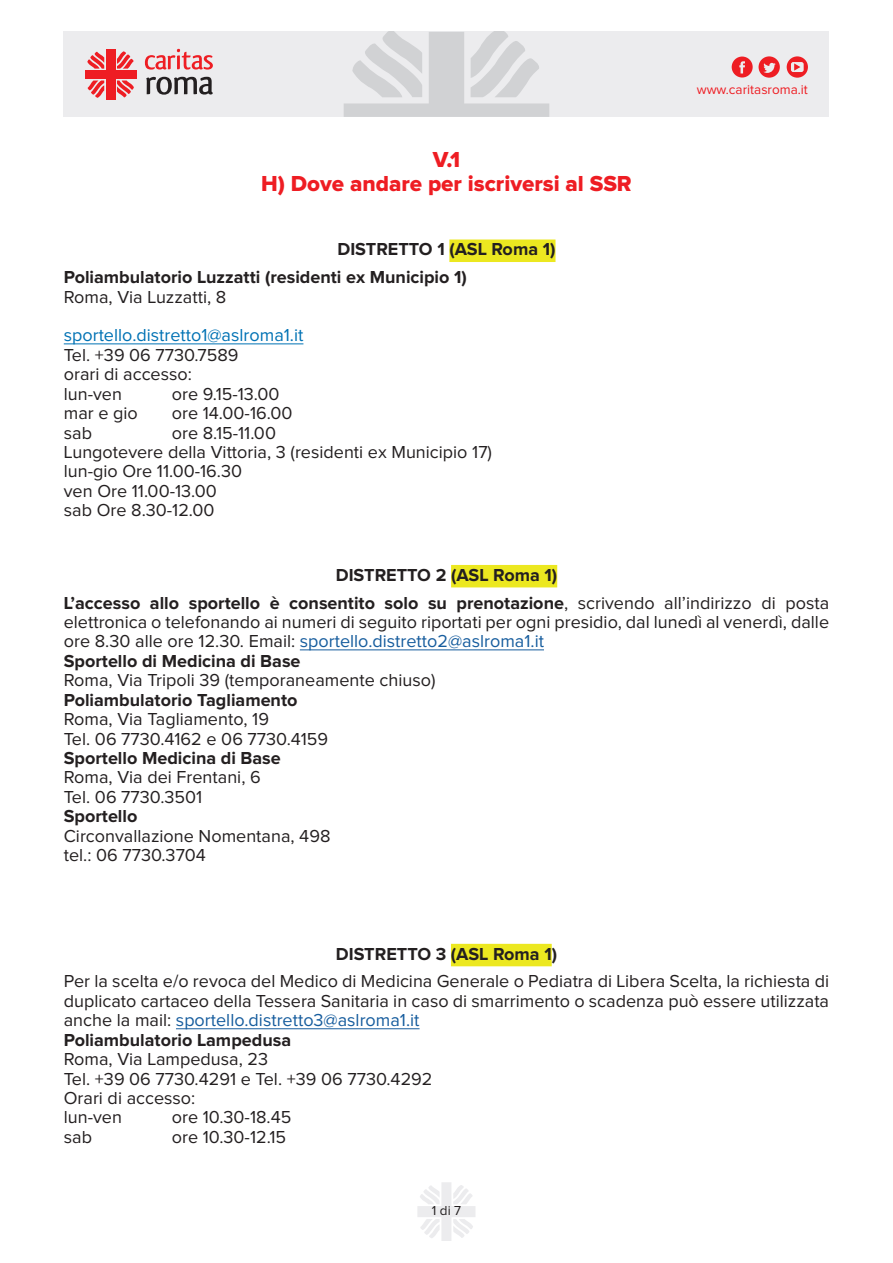
<style>
.page{position:relative;width:893px;height:1263px;background:#fff}
.page>*{position:absolute;margin:0;border:0;box-sizing:border-box;transform-origin:0 0}
.t1{font:22.5px/24.3px "Proxima Nova Extrabld";color:#ee1d23;text-align:center}
.t2{font:18px/19.4px "Proxima Nova";color:#231f20}
.t3{font:700 18px/27.9px "Proxima Nova";color:#231f20}
.t4{font:18px "Proxima Nova";color:#0072b4}
.t5{font:13.5px "Proxima Nova";color:#ee1d23}
.t6{font:13.5px "Proxima Nova";color:#231f20}
.s1{font-weight:400}
.s2{color:#175d9e}
.s3{font-weight:700}
</style>
<div class="page">
<svg style="left:417px;top:1182px;width:58px;height:59px"></svg>
<div style="left:64px;top:32px;width:765px;height:85px;background:#ececee"></div>
<svg style="left:344px;top:32px;width:205px;height:85px"></svg>
<div style="left:106px;top:49px;width:9px;height:51px;background:#ee1d23"></div>
<div style="left:85px;top:70px;width:51px;height:9px;background:#ee1d23"></div>
<svg style="left:87px;top:51px;width:17px;height:18px"></svg>
<svg style="left:117px;top:81px;width:17px;height:17px"></svg>
<svg style="left:117px;top:51px;width:17px;height:18px"></svg>
<svg style="left:87px;top:81px;width:17px;height:17px"></svg>
<svg style="left:145px;top:49px;width:68px;height:21px"></svg>
<svg style="left:146px;top:77px;width:67px;height:18px"></svg>
<svg style="left:732px;top:56px;width:48px;height:22px"></svg>
<svg style="left:787px;top:56px;width:21px;height:22px"></svg>
<div style="left:449px;top:239px;width:106px;height:23px;background:#ece820"></div>
<hr style="left:64px;top:344px;width:239px;height:1px;background:#0072b4">
<div style="left:451px;top:565px;width:106px;height:22px;background:#ece820"></div>
<hr style="left:300px;top:650px;width:244px;height:1px;background:#175d9e">
<div style="left:451px;top:944px;width:101px;height:22px;background:#ece820"></div>
<hr style="left:176px;top:1028px;width:244px;height:1px;background:#175d9e">
<p class="t1" style="left:261px;top:148px;width:372px">V.1<br>H) Dove andare per iscriversi al SSR</p>
<p class="t3" style="left:64px;top:236px;width:493px;text-indent:274px">DISTRETTO 1 (ASL Roma 1)<br>Poliambulatorio Luzzatti (residenti ex Municipio 1)</p>
<p class="t2" style="left:64px;top:288px;width:164px">Roma, Via Luzzatti, 8</p>
<p class="t4" style="left:64px;top:327px;width:241px">sportello.distretto1@aslroma1.it</p>
<p class="t2" style="left:64px;top:346px;width:176px">Tel. +39 06 7730.7589 orari di accesso: lun-ven</p>
<p class="t2" style="left:172px;top:385px;width:109px">ore 9.15-13.00</p>
<p class="t2" style="left:64px;top:404px;width:76px">mar e gio</p>
<p class="t2" style="left:172px;top:404px;width:122px">ore 14.00-16.00</p>
<p class="t2" style="left:64px;top:424px;width:30px">sab</p>
<p class="t2" style="left:64px;top:424px;width:430px;text-indent:108px">ore 8.15-11.00<br>Lungotevere della Vittoria, 3 (residenti ex Municipio 17) lun-gio Ore 11.00-16.30<br>ven Ore 11.00-13.00<br>sab Ore 8.30-12.00</p>
<p class="t5" style="left:697px;top:84px;width:113px">www.caritasroma.it</p>
<p class="t3" style="left:64px;top:561px;width:767px;text-align:center">DISTRETTO 2 (ASL Roma 1)<br>L’accesso allo sportello è consentito solo su prenotazione<span class="s1">, scrivendo all’indirizzo di posta</span></p>
<p class="t2" style="left:64px;top:613px;width:767px">elettronica o telefonando ai numeri di seguito riportati per ogni presidio, dal lunedì al venerdì, dalle ore 8.30 alle ore 12.30. Email: <span class="s2">sportello.distretto2@aslroma1.it<br></span><span class="s3">Sportello di Medicina di Base</span></p>
<p class="t2" style="left:64px;top:671px;width:373px">Roma, Via Tripoli 39 (temporaneamente chiuso)</p>
<p class="t3" style="left:64px;top:686px;width:235px">Poliambulatorio Tagliamento</p>
<p class="t2" style="left:64px;top:710px;width:266px">Roma, Via Tagliamento, 19<br>Tel. 06 7730.4162 e 06 7730.4159</p>
<p class="t3" style="left:64px;top:745px;width:219px">Sportello Medicina di Base</p>
<p class="t2" style="left:64px;top:768px;width:198px">Roma, Via dei Frentani, 6<br>Tel. 06 7730.3501</p>
<p class="t3" style="left:64px;top:803px;width:75px">Sportello</p>
<p class="t2" style="left:64px;top:827px;width:268px">Circonvallazione Nomentana, 498 tel.: 06 7730.3704</p>
<p class="t3" style="left:336px;top:940px;width:223px">DISTRETTO 3 (ASL Roma 1)</p>
<p class="t2" style="left:64px;top:972px;width:767px">Per la scelta e/o revoca del Medico di Medicina Generale o Pediatra di Libera Scelta, la richiesta di duplicato cartaceo della Tessera Sanitaria in caso di smarrimento o scadenza può essere utilizzata anche la mail: <span class="s2">sportello.distretto3@aslroma1.it<br></span><span class="s3">Poliambulatorio Lampedusa</span></p>
<p class="t2" style="left:64px;top:1050px;width:370px">Roma, Via Lampedusa, 23<br>Tel. +39 06 7730.4291 e Tel. +39 06 7730.4292<br>Orari di accesso:<br>lun-ven</p>
<p class="t2" style="left:172px;top:1108px;width:121px">ore 10.30-18.45</p>
<p class="t2" style="left:64px;top:1128px;width:30px">sab</p>
<p class="t2" style="left:172px;top:1128px;width:116px">ore 10.30-12.15</p>
<p class="t6" style="left:432px;top:1204px;width:31px">1 di 7</p>
</div>
